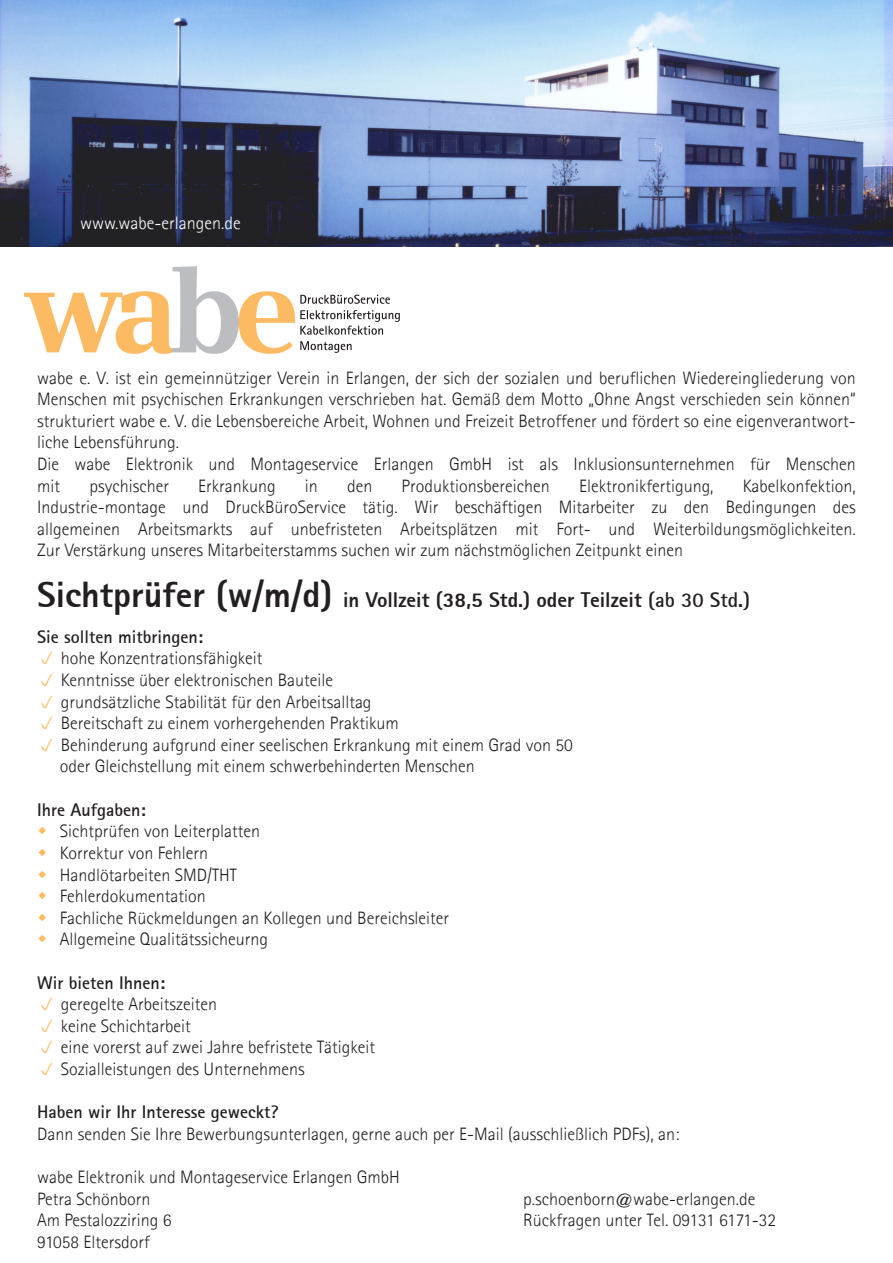
<style>
.page{position:relative;width:893px;height:1263px;background:#fff}
.page>*{position:absolute;margin:0;border:0;box-sizing:border-box;transform-origin:0 0}
.t1{font:800 21px "Rotis Sans Serif";color:#231f20}
.t2{font:300 18px/21.6px "Agfa Rotis Sans Serif";color:#231f20}
.t3{font:700 18px "Rotis Sans Serif";color:#231f20}
.t4{font:300 18px "Agfa Rotis Sans Serif";color:#fff}
.s1{font-size:36px}
.s2{font-weight:700}
</style>
<div class="page">
<img style="left:24px;top:266px;width:360px;height:88px">
<img style="left:300px;top:295px;width:90px;height:9px">
<img style="left:300px;top:310px;width:100px;height:12px">
<img style="left:300px;top:326px;width:83px;height:9px">
<img style="left:300px;top:341px;width:52px;height:12px">
<img style="left:0;top:0;width:893px;height:247px">
<p class="t4" style="left:80px;top:213px;width:162px">www.wabe-erlangen.de</p>
<p class="t2" style="left:37px;top:367px;width:820px;text-align:justify">wabe e. V. ist ein gemeinnütziger Verein in Erlangen, der sich der sozialen und beruflichen Wiedereingliederung von Menschen mit psychischen Erkrankungen verschrieben hat. Gemäß dem Motto „Ohne Angst verschieden sein können“ strukturiert wabe e. V. die Lebensbereiche Arbeit, Wohnen und Freizeit Betroffener und fördert so eine eigenverantwort&shy;liche Lebensführung.</p>
<p class="t2" style="left:37px;top:453px;width:820px">Die wabe Elektronik und Montageservice Erlangen GmbH ist als Inklusionsunternehmen für Menschen mit</p>
<p class="t2" style="left:37px;top:475px;width:820px;text-align:justify;text-indent:706px">Kabelkonfektion, Industrie-montage und DruckBüroService tätig. Wir beschäftigen Mitarbeiter zu den Bedingungen des allgemeinen Arbeitsmarkts auf unbefristeten Arbeitsplätzen mit Fort- und Weiterbildungsmöglichkeiten.<br>Zur Verstärkung unseres Mitarbeiterstamms suchen wir zum nächstmöglichen Zeitpunkt einen</p>
<p class="t2" style="left:89px;top:475px;width:81px">psychischer</p>
<p class="t2" style="left:198px;top:475px;width:79px">Erkrankung</p>
<p class="t2" style="left:305px;top:475px;width:14px">in</p>
<p class="t2" style="left:347px;top:475px;width:27px">den</p>
<p class="t2" style="left:402px;top:475px;width:150px">Produktionsbereichen</p>
<p class="t2" style="left:579px;top:475px;width:136px">Elektronikfertigung,</p>
<p class="t1" style="left:37px;top:586px;width:715px"><span class="s1">Sichtprüfer (w/m/d)</span> in Vollzeit (38,5 Std.) oder Teilzeit <span class="s2">(ab 30 Std.)</span></p>
<p class="t3" style="left:37px;top:625px;width:167px">Sie sollten mitbringen:</p>
<p class="t2" style="left:60px;top:648px;width:514px">hohe Konzentrationsfähigkeit<br>Kenntnisse über elektronischen Bauteile<br>grundsätzliche Stabilität für den Arbeitsalltag<br>Bereitschaft zu einem vorhergehenden Praktikum<br>Behinderung aufgrund einer seelischen Erkrankung mit einem Grad von 50 oder Gleichstellung mit einem schwerbehinderten Menschen</p>
<p class="t3" style="left:37px;top:798px;width:110px">Ihre Aufgaben:</p>
<p class="t2" style="left:60px;top:820px;width:202px">Sichtprüfen von Leiterplatten</p>
<p class="t2" style="left:60px;top:842px;width:391px">Korrektur von Fehlern<br>Handlötarbeiten SMD/THT<br>Fehlerdokumentation<br>Fachliche Rückmeldungen an Kollegen und Bereichsleiter<br>Allgemeine Qualitätssicheurng</p>
<p class="t3" style="left:37px;top:971px;width:129px">Wir bieten Ihnen:</p>
<p class="t2" style="left:61px;top:993px;width:158px">geregelte Arbeitszeiten</p>
<p class="t2" style="left:61px;top:1015px;width:316px">keine Schichtarbeit<br>eine vorerst auf zwei Jahre befristete Tätigkeit</p>
<p class="t2" style="left:61px;top:1058px;width:245px">Sozialleistungen des Unternehmens</p>
<p class="t3" style="left:37px;top:1101px;width:243px">Haben wir Ihr Interesse geweckt?</p>
<p class="t2" style="left:37px;top:1123px;width:644px">Dann senden Sie Ihre Bewerbungsunterlagen, gerne auch per E-Mail (ausschließlich PDFs), an:</p>
<p class="t2" style="left:37px;top:1166px;width:364px">wabe Elektronik und Montageservice Erlangen GmbH<br>Petra Schönborn</p>
<p class="t2" style="left:523px;top:1188px;width:234px">p.schoenborn@wabe-erlangen.de</p>
<p class="t2" style="left:37px;top:1209px;width:136px">Am Pestalozziring 6</p>
<p class="t2" style="left:523px;top:1209px;width:254px">Rückfragen unter Tel. 09131 6171-32</p>
<p class="t2" style="left:37px;top:1231px;width:114px">91058 Eltersdorf</p>
</div>
